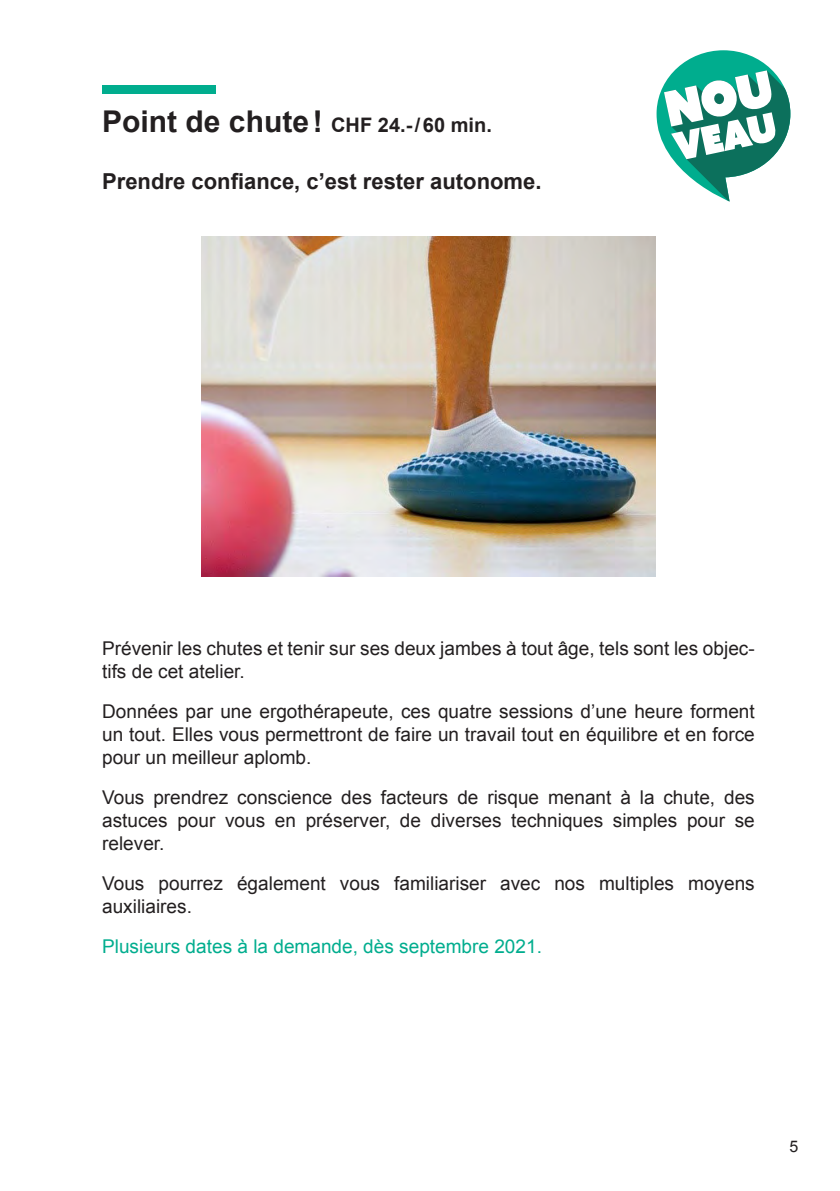
<style>
.page{position:relative;width:840px;height:1191px;background:#fff}
.page>*{position:absolute;margin:0;border:0;box-sizing:border-box;transform-origin:0 0}
.sous_titre_noir_gras{font:700 22px "Arial";color:#231f20}
.Titre_activité{font:700 20px "Arial";color:#231f20}
.plain_texte{font:19px/23px "Arial";color:#231f20}
.plain_texte-2{font:19px "Arial";color:#00ad8e}
.t1{font:16px "Arial";color:#231f20}
.s1{font-size:30px}
</style>
<div class="page">
<svg style="left:656px;top:50px;width:134px;height:151px"></svg>
<div style="left:102px;top:85px;width:113px;height:9px;background:#00ad8e"></div>
<img style="left:201px;top:236px;width:454px;height:341px">
<p class="Titre_activité" style="left:102px;top:112px;width:391px"><span class="s1">Point de chute!</span> CHF 24.-/60 min.</p>
<p class="sous_titre_noir_gras" style="left:102px;top:167px;width:440px">Prendre confiance, c’est rester autonome.</p>
<p class="plain_texte" style="left:102px;top:637px;width:653px">Prévenir les chutes et tenir sur ses deux jambes à tout âge, tels sont les objec&shy;tifs de cet atelier.</p>
<p class="plain_texte" style="left:102px;top:700px;width:653px;text-align:justify">Données par une ergothérapeute, ces quatre sessions d’une heure forment un tout. Elles vous permettront de faire un travail tout en équilibre et en force pour un meilleur aplomb.</p>
<p class="plain_texte" style="left:102px;top:786px;width:653px;text-align:justify">Vous prendrez conscience des facteurs de risque menant à la chute, des astuces pour vous en préserver, de diverses techniques simples pour se relever.</p>
<p class="plain_texte" style="left:102px;top:872px;width:653px">Vous pourrez également vous familiariser avec nos multiples moyens auxiliaires.</p>
<p class="plain_texte-2" style="left:102px;top:934px;width:441px">Plusieurs dates à la demande, dès septembre 2021.</p>
<p class="t1" style="left:789px;top:1135px;width:10px">5</p>
</div>
